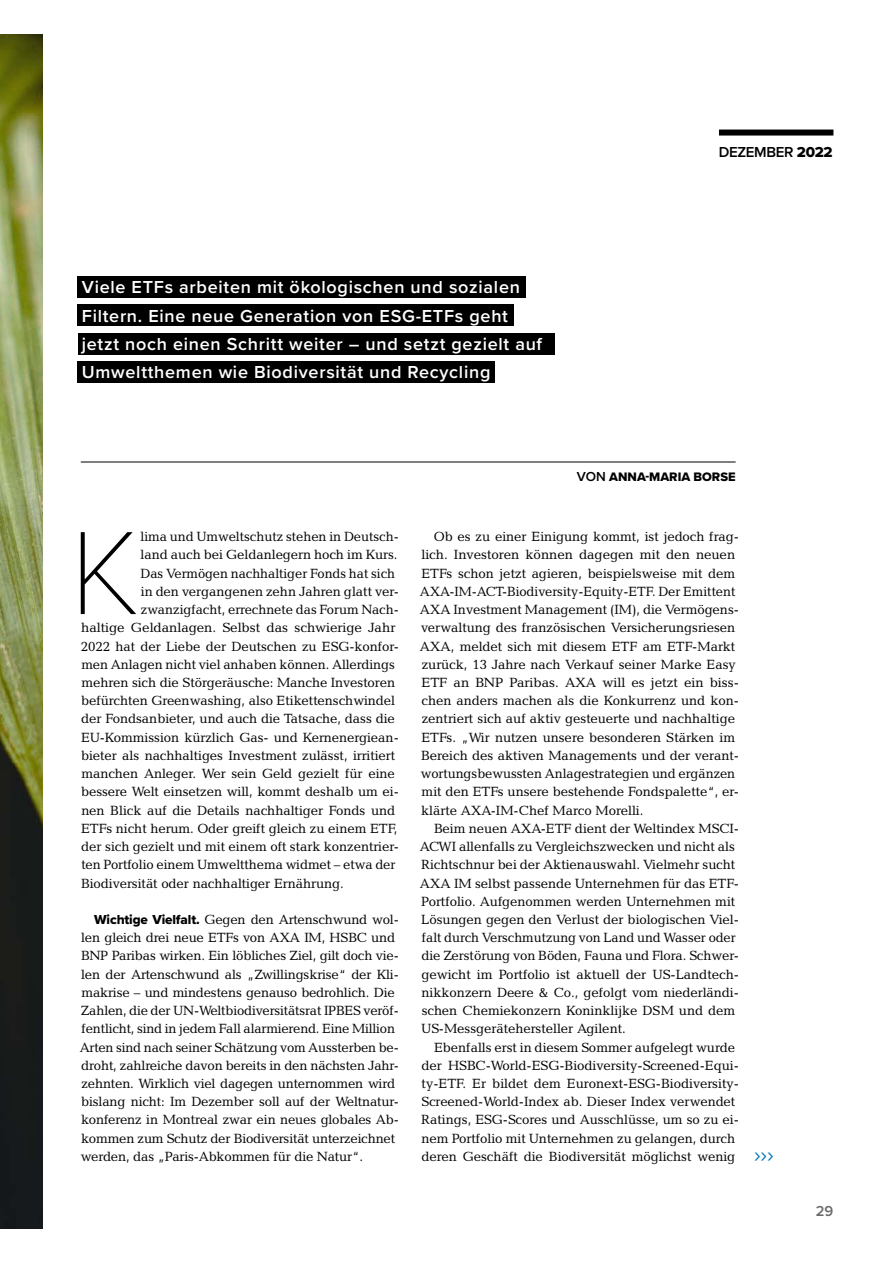
<style>
.page{position:relative;width:893px;height:1263px;background:#fff}
.page>*{position:absolute;margin:0;border:0;box-sizing:border-box;transform-origin:0 0}
.ETF_LT__Initial{font:100 122.85px "Proxima Nova T";color:#000}
.ETF_Überlaufpfeilc{font:22.5px "Proxima Nova";color:#0076bb}
.ETF_Vorspann{font:600 18px/28.3px "Proxima Nova";letter-spacing:.04em;color:#fff}
.ETF_Monat__black{font:600 15px "Proxima Nova";letter-spacing:-.02em;color:#000}
.t1{font:600 15px "Proxima Nova";color:#686b68}
.ETF_LT{font:13.5px/18.3px "Candida Focus Roman";letter-spacing:-.01em;color:#000}
.ETF_LT__Initial-2{font:13.5px "Candida Focus Roman";color:#000}
.ETF_Autor{font:12.75px "Proxima Nova Extrabld";color:#000}
.s1{font-family:"Proxima Nova Extrabld";font-weight:400}
.s2{font-family:"Proxima Nova";font-weight:600;font-size:13.5px}
.s3{font-family:"Proxima Nova Extrabld"}
</style>
<div class="page">
<img style="left:0;top:34px;width:43px;height:1195px">
<hr style="left:81px;top:462px;width:655px;height:1px;background:#000">
<div style="left:78px;top:276px;width:448px;height:22px;background:#000"></div>
<div style="left:78px;top:305px;width:436px;height:21px;background:#000"></div>
<div style="left:78px;top:333px;width:476px;height:21px;background:#000"></div>
<div style="left:78px;top:361px;width:417px;height:22px;background:#000"></div>
<div style="left:719px;top:130px;width:114px;height:6px;background:#000"></div>
<p class="ETF_Monat__black" style="left:719px;top:141px;width:116px">DEZEMBER <span class="s1">2022</span></p>
<p class="ETF_Vorspann" style="left:82px;top:273px;width:462px">Viele ETFs arbeiten mit ökologischen und sozialen Filtern. Eine neue Generation von ESG-ETFs geht jetzt noch einen Schritt weiter – und setzt gezielt auf Umweltthemen wie Biodiversität und Recycling</p>
<p class="ETF_Autor" style="left:577px;top:468px;width:160px"><span class="s2">VON</span> ANNA-MARIA BORSE</p>
<p class="ETF_LT__Initial" style="left:70px;top:481px;width:72px">K</p>
<p class="ETF_LT__Initial-2" style="left:141px;top:529px;width:260px">lima und Umweltschutz stehen in Deutsch-</p>
<p class="ETF_LT__Initial-2" style="left:141px;top:547px;width:259px">land auch bei Geldanlegern hoch im Kurs.</p>
<p class="ETF_LT__Initial-2" style="left:140px;top:565px;width:256px">Das Vermögen nachhaltiger Fonds hat sich</p>
<p class="ETF_LT__Initial-2" style="left:141px;top:584px;width:260px">in den vergangenen zehn Jahren glatt ver-</p>
<p class="ETF_LT__Initial-2" style="left:141px;top:602px;width:259px">zwanzigfacht, errechnete das Forum Nach-</p>
<p class="ETF_LT__Initial-2" style="left:81px;top:620px;width:316px">haltige Geldanlagen. Selbst das schwierige Jahr</p>
<p class="ETF_LT__Initial-2" style="left:81px;top:638px;width:319px">2022 hat der Liebe der Deutschen zu ESG-konfor-</p>
<p class="ETF_LT__Initial-2" style="left:81px;top:656px;width:315px">men Anlagen nicht viel anhaben können. Allerdings</p>
<p class="ETF_LT__Initial-2" style="left:81px;top:675px;width:315px">mehren sich die Störgeräusche: Manche Investoren</p>
<p class="ETF_LT__Initial-2" style="left:81px;top:693px;width:315px">befürchten Greenwashing, also Etikettenschwindel</p>
<p class="ETF_LT__Initial-2" style="left:81px;top:711px;width:315px">der Fondsanbieter, und auch die Tatsache, dass die</p>
<p class="ETF_LT__Initial-2" style="left:81px;top:729px;width:319px">EU-Kommission kürzlich Gas- und Kernenergiean-</p>
<p class="ETF_LT__Initial-2" style="left:81px;top:748px;width:316px">bieter als nachhaltiges Investment zulässt, irritiert</p>
<p class="ETF_LT__Initial-2" style="left:81px;top:766px;width:315px">manchen Anleger. Wer sein Geld gezielt für eine</p>
<p class="ETF_LT__Initial-2" style="left:81px;top:784px;width:319px">bessere Welt einsetzen will, kommt deshalb um ei-</p>
<p class="ETF_LT__Initial-2" style="left:81px;top:802px;width:315px">nen Blick auf die Details nachhaltiger Fonds und</p>
<p class="ETF_LT__Initial-2" style="left:81px;top:820px;width:318px">ETFs nicht herum. Oder greift gleich zu einem ETF,</p>
<p class="ETF_LT__Initial-2" style="left:81px;top:839px;width:319px">der sich gezielt und mit einem oft stark konzentrier-</p>
<p class="ETF_LT__Initial-2" style="left:81px;top:857px;width:316px">ten Portfolio einem Umweltthema widmet – etwa der</p>
<p class="ETF_LT__Initial-2" style="left:81px;top:875px;width:264px">Biodiversität oder nachhaltiger Ernährung.</p>
<p class="ETF_LT" style="left:80px;top:910px;width:321px;text-indent:14px"><span class="s3">Wichtige Vielfalt.</span> Gegen den Artenschwund wol&shy;len gleich drei neue ETFs von AXA IM, HSBC und BNP Paribas wirken. Ein löbliches Ziel, gilt doch vie&shy;len der Artenschwund als „Zwillingskrise“ der Kli&shy;makrise – und mindestens genauso bedrohlich. Die Zahlen, die der UN-Weltbiodiversitätsrat IPBES veröf&shy;fentlicht, sind in jedem Fall alarmierend. Eine Million Arten sind nach seiner Schätzung vom Aussterben be&shy;droht, zahlreiche davon bereits in den nächsten Jahr&shy;zehnten. Wirklich viel dagegen unternommen wird bislang nicht: Im Dezember soll auf der Weltnatur&shy;konferenz in Montreal zwar ein neues globales Ab&shy;kommen zum Schutz der Biodiversität unterzeichnet werden, das „Paris-Abkommen für die Natur“.</p>
<p class="ETF_LT" style="left:420px;top:527px;width:321px;text-indent:14px">Ob es zu einer Einigung kommt, ist jedoch frag&shy;lich. Investoren können dagegen mit den neuen ETFs schon jetzt agieren, beispielsweise mit dem AXA-IM-ACT-Biodiversity-Equity-ETF. Der Emittent AXA Investment Management (IM), die Vermögens&shy;verwaltung des französischen Versicherungsriesen AXA, meldet sich mit diesem ETF am ETF-Markt zurück, 13 Jahre nach Verkauf seiner Marke Easy ETF an BNP Paribas. AXA will es jetzt ein biss&shy;chen anders machen als die Konkurrenz und kon&shy;zentriert sich auf aktiv gesteuerte und nachhaltige ETFs. „Wir nutzen unsere besonderen Stärken im Bereich des aktiven Managements und der verant&shy;wortungsbewussten Anlagestrategien und ergänzen mit den ETFs unsere bestehende Fondspalette“, er&shy;klärte AXA-IM-Chef Marco Morelli.</p>
<p class="ETF_LT" style="left:420px;top:819px;width:321px;text-indent:14px">Beim neuen AXA-ETF dient der Weltindex MSCI-ACWI allenfalls zu Vergleichszwecken und nicht als Richtschnur bei der Aktienauswahl. Vielmehr sucht AXA IM selbst passende Unternehmen für das ETF-Portfolio. Aufgenommen werden Unternehmen mit Lösungen gegen den Verlust der biologischen Viel&shy;falt durch Verschmutzung von Land und Wasser oder die Zerstörung von Böden, Fauna und Flora. Schwer&shy;gewicht im Portfolio ist aktuell der US-Landtech&shy;nikkonzern Deere &amp; Co., gefolgt vom niederländi&shy;schen Chemiekonzern Koninklijke DSM und dem US-Messgerätehersteller Agilent.</p>
<p class="ETF_LT" style="left:421px;top:1038px;width:319px;text-indent:13px">Ebenfalls erst in diesem Sommer aufgelegt wurde der HSBC-World-ESG-Biodiversity-Screened-Equi&shy;ty-ETF. Er bildet dem Euronext-ESG-Biodiversity-Screened-World-Index ab. Dieser Index verwendet Ratings, ESG-Scores und Ausschlüsse, um so zu ei&shy;nem Portfolio mit Unternehmen zu gelangen, durch deren Geschäft die Biodiversität möglichst wenig</p>
<p class="ETF_Überlaufpfeilc" style="left:754px;top:1138px;width:21px">›››</p>
<p class="t1" style="left:816px;top:1199px;width:19px">29</p>
</div>
